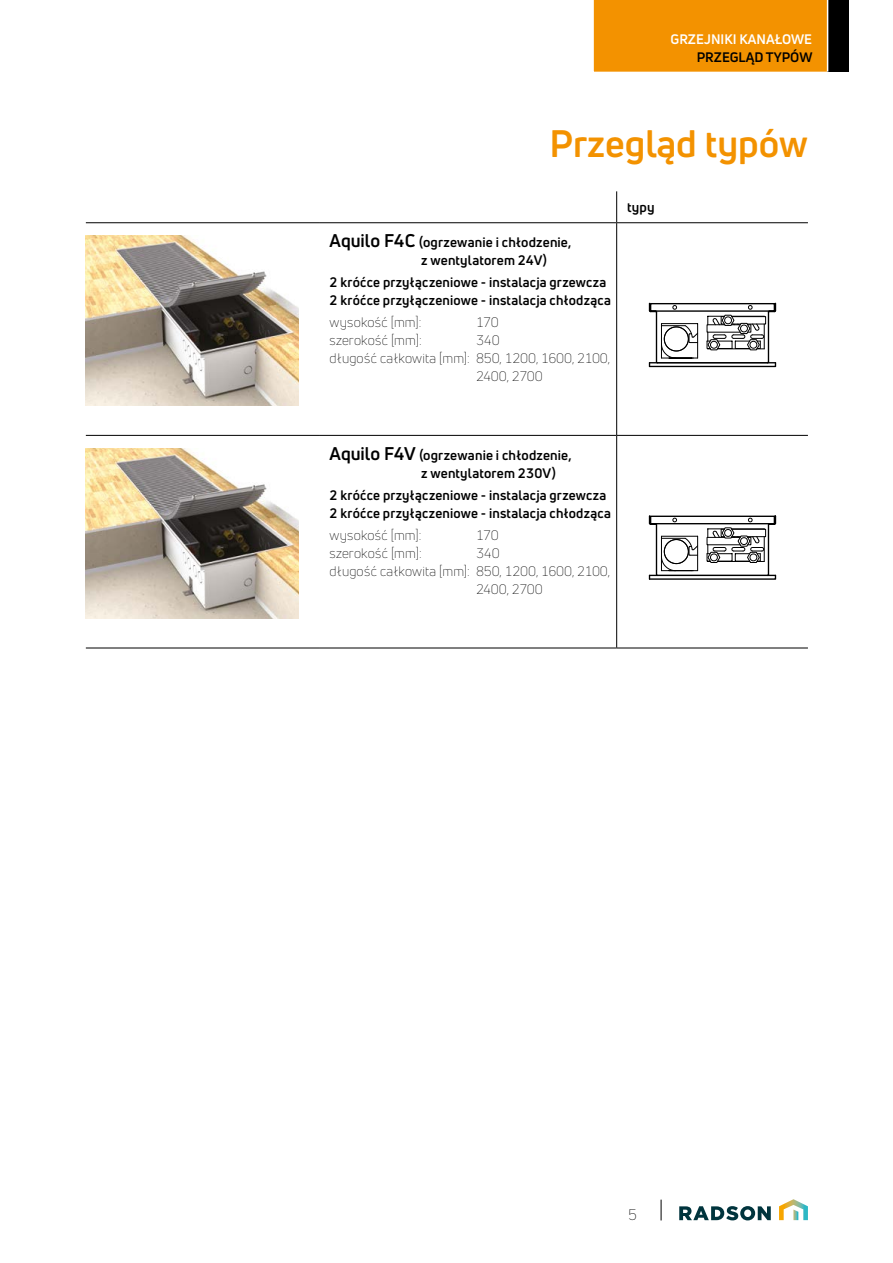
<style>
.page{position:relative;width:893px;height:1263px;background:#fff}
.page>*{position:absolute;margin:0;border:0;box-sizing:border-box;transform-origin:0 0}
.t1{font:700 37.5px "Uni Neue";color:#f39200}
.t2{font:300 15px "Uni Neue";color:#000}
.t3{font:700 13.5px/18px "Uni Neue";letter-spacing:.015em;color:#000}
.t4{font:300 13.5px "Uni Neue";letter-spacing:.02em;color:#000}
.t5{font:700 13.5px "Uni Neue";color:#fff}
.s1{font-size:18px}
</style>
<div class="page">
<svg style="left:779px;top:1199px;width:29px;height:21px"></svg>
<svg style="left:679px;top:1206px;width:92px;height:14px"></svg>
<svg style="left:661px;top:1199px;width:1px;height:21px"></svg>
<hr style="left:616px;top:191px;width:1px;height:31px;background:#000">
<hr style="left:616px;top:223px;width:1px;height:212px;background:#000">
<hr style="left:616px;top:436px;width:1px;height:212px;background:#000">
<hr style="left:86px;top:222px;width:233px;height:1px;background:#000">
<hr style="left:319px;top:222px;width:298px;height:1px;background:#000">
<hr style="left:617px;top:222px;width:191px;height:1px;background:#000">
<hr style="left:86px;top:435px;width:233px;height:1px;background:#000">
<hr style="left:319px;top:435px;width:298px;height:1px;background:#000">
<hr style="left:617px;top:435px;width:191px;height:1px;background:#000">
<hr style="left:86px;top:648px;width:233px;height:1px;background:#000">
<hr style="left:319px;top:648px;width:298px;height:1px;background:#000">
<hr style="left:617px;top:648px;width:191px;height:1px;background:#000">
<img style="left:86px;top:235px;width:212px;height:171px">
<svg style="left:649px;top:303px;width:127px;height:64px"></svg>
<img style="left:86px;top:448px;width:212px;height:170px">
<svg style="left:649px;top:515px;width:127px;height:65px"></svg>
<div style="left:593px;top:0;width:234px;height:72px;background:#f39200"></div>
<div style="left:828px;top:0;width:21px;height:72px;background:#000"></div>
<p class="t5" style="left:670px;top:31px;width:143px">GRZEJNIKI KANAŁOWE</p>
<p class="t3" style="left:697px;top:48px;width:117px">PRZEGLĄD TYPÓW</p>
<h1 class="t1" style="left:549px;top:120px;width:260px">Przegląd typów</h1>
<p class="t3" style="left:421px;top:233px;width:152px;text-indent:-91px"><span class="s1">Aquilo F4C</span> (ogrzewanie i chłodzenie, z wentylatorem 24V)</p>
<p class="t3" style="left:330px;top:273px;width:283px">2 króćce przyłączeniowe - instalacja grzewcza<br>2 króćce przyłączeniowe - instalacja chłodząca</p>
<p class="t4" style="left:330px;top:314px;width:93px">wysokość [mm]:</p>
<p class="t4" style="left:476px;top:314px;width:24px">170</p>
<p class="t4" style="left:330px;top:332px;width:94px">szerokość [mm]:</p>
<p class="t4" style="left:476px;top:332px;width:25px">340</p>
<p class="t4" style="left:330px;top:350px;width:282px">długość całkowita [mm]: 850, 1200, 1600, 2100,</p>
<p class="t4" style="left:476px;top:368px;width:68px">2400, 2700</p>
<p class="t3" style="left:627px;top:198px;width:29px">typy</p>
<p class="t3" style="left:421px;top:445px;width:152px;text-indent:-91px"><span class="s1">Aquilo F4V</span> (ogrzewanie i chłodzenie, z wentylatorem 230V)</p>
<p class="t3" style="left:330px;top:486px;width:283px">2 króćce przyłączeniowe - instalacja grzewcza<br>2 króćce przyłączeniowe - instalacja chłodząca</p>
<p class="t4" style="left:330px;top:527px;width:93px">wysokość [mm]:</p>
<p class="t4" style="left:476px;top:527px;width:24px">170</p>
<p class="t4" style="left:330px;top:545px;width:94px">szerokość [mm]:</p>
<p class="t4" style="left:476px;top:545px;width:25px">340</p>
<p class="t4" style="left:330px;top:563px;width:282px">długość całkowita [mm]: 850, 1200, 1600, 2100,</p>
<p class="t4" style="left:476px;top:581px;width:68px">2400, 2700</p>
<p class="t2" style="left:628px;top:1206px;width:10px">5</p>
</div>
